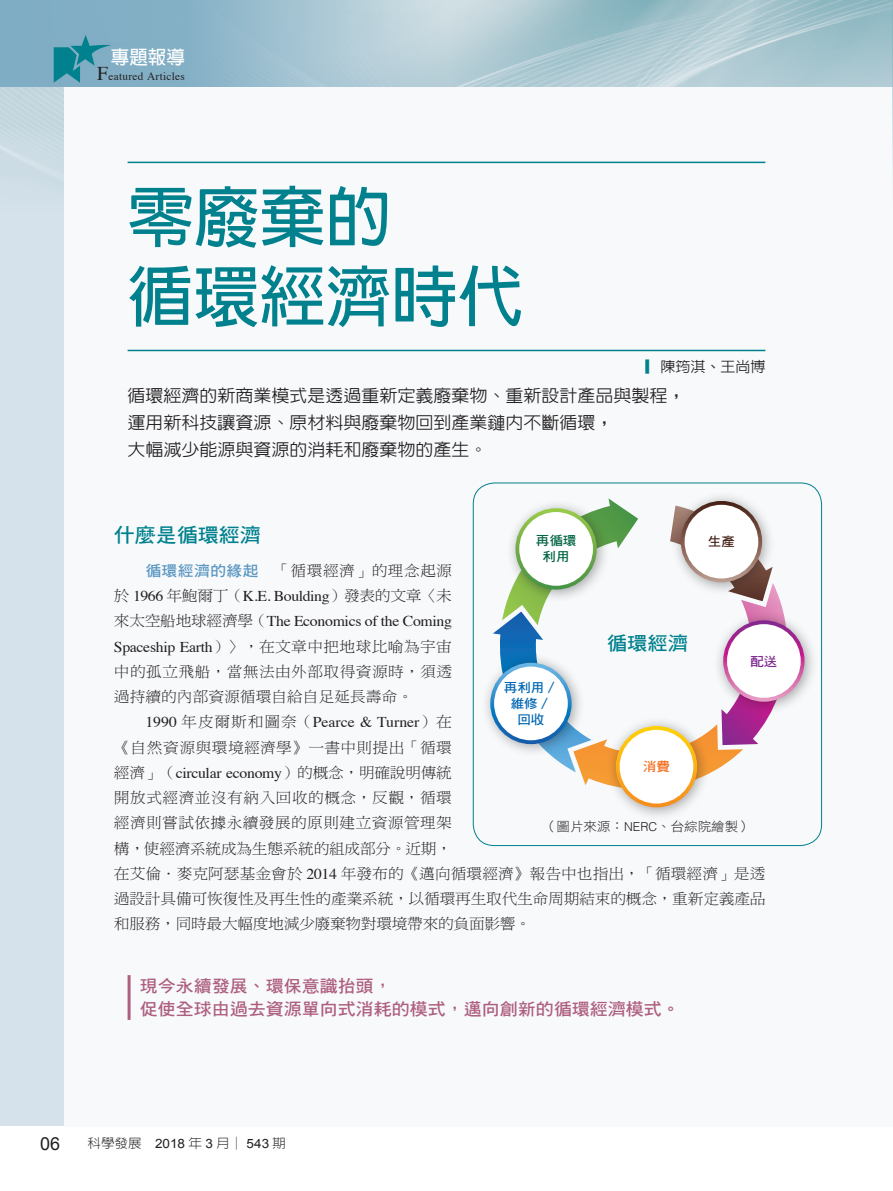
<style>
.page{position:relative;width:893px;height:1191px;background:#fff}
.page>*{position:absolute;margin:0;border:0;box-sizing:border-box;transform-origin:0 0}
.t1{font:700 66px/79.5px "AR New Hei B5";color:#00818d}
.t2{font:19.95px "DF Hei Std W7";color:#00818d;scale:1.05 1}
.t3{font:19.2px "DF Hei Std W7";color:#00818d;scale:1.05 1}
.t4{font:700 18.6px "AR New Hei B5";color:#fff}
.t5{font:18px "Arial";color:#231f20}
.t6{font:500 17.1px/27px "AR New Hei B5";color:#231f20;scale:1.05 1}
.t7{font:17.1px/22.5px "DF Hei Std W7";color:#ae5e7e;scale:1.05 1}
.t8{font:15px/25.2px "DF Ming Std W3";color:#231f20;text-align:justify;scale:1.05 1}
.t9{font:15px/25.2px "Times";letter-spacing:-.02em;color:#231f20;scale:1.05 1}
.t10{font:15px "Times";color:#231f20;scale:1.05 1}
.t11{font:15px "DF Ming Std W3";letter-spacing:.03em;color:#231f20;scale:1.05 1}
.t12{font:500 14.25px "AR New Hei B5";color:#231f20;scale:1.05 1}
.t13{font:12.9px "DF Hei Std W3";color:#231f20;scale:1.05 1}
.t14{font:300 12.9px "AR New Hei B5";color:#231f20;scale:1.05 1}
.t15{font:12.9px/16.2px "DF Hei Std W7";color:#0166b3;text-align:center;scale:1.05 1}
.t16{font:12.9px/16.2px "DF Hei Std W7";color:#026442;text-align:center;scale:1.05 1}
.t17{font:12.9px "DF Hei Std W7";color:#f36e21;scale:1.05 1}
.t18{font:12.9px "DF Hei Std W7";color:#802990;scale:1.05 1}
.t19{font:12.9px "DF Hei Std W7";color:#452014;scale:1.05 1}
.t20{font:11.25px "Times";letter-spacing:.025em;color:#231f20}
.s1{font-size:19.5px}
.s2{color:#00818d}
.s3{font-weight:700}
.s4{font-family:"DF Hei Std W7";color:#5996c1}
.s5{font-family:"DF Ming Std W3"}
.s6{font-family:"Times"}
.s7{font-family:"Helvetica";font-weight:300;font-size:12.3px}
.s8{font-family:"Arial";font-weight:400}
</style>
<div class="page">
<div style="left:0;top:0;width:893px;height:1126px;background:#d5e2eb"></div>
<img style="left:0;top:0;width:893px;height:168px">
<div style="left:64px;top:87px;width:829px;height:1039px;background:#f7f9fb"></div>
<svg style="left:0;top:0;width:591px;height:87px;background:#a1c1d0"></svg>
<svg style="left:54px;top:25px;width:84px;height:58px;background:#65a4b8"></svg>
<hr style="left:128px;top:162px;width:637px;height:1px;background:#00818d">
<hr style="left:128px;top:350px;width:637px;height:1px;background:#00818d">
<hr style="left:128px;top:975px;width:3px;height:45px;background:#ae5e7e">
<svg style="left:493px;top:500px;width:290px;height:285px"></svg>
<div style="left:505px;top:498px;width:106px;height:105px;background:#231f20;opacity:.4"></div>
<div style="left:517px;top:510px;width:78px;height:77px;background:#fff;border-radius:50%"></div>
<div style="left:515px;top:508px;width:82px;height:81px;border:4px solid #fff;border-radius:50%"></div>
<div style="left:480px;top:653px;width:106px;height:105px;background:#231f20;opacity:.4"></div>
<div style="left:492px;top:664px;width:78px;height:78px;background:#fff;border-radius:50%"></div>
<div style="left:490px;top:663px;width:82px;height:81px;border:4px solid #fff;border-radius:50%"></div>
<div style="left:606px;top:716px;width:105px;height:105px;background:#231f20;opacity:.4"></div>
<div style="left:618px;top:728px;width:77px;height:77px;background:#fff;border-radius:50%"></div>
<div style="left:616px;top:726px;width:81px;height:81px;border:4px solid #fff;border-radius:50%"></div>
<div style="left:713px;top:610px;width:105px;height:105px;background:#231f20;opacity:.4"></div>
<div style="left:725px;top:622px;width:78px;height:78px;background:#fff;border-radius:50%"></div>
<div style="left:723px;top:620px;width:81px;height:81px;border:4px solid #fff;border-radius:50%"></div>
<div style="left:671px;top:491px;width:105px;height:105px;background:#231f20;opacity:.4"></div>
<div style="left:683px;top:503px;width:77px;height:77px;background:#fff;border-radius:50%"></div>
<div style="left:681px;top:501px;width:81px;height:81px;border:4px solid #fff;border-radius:50%"></div>
<div style="left:473px;top:483px;width:349px;height:362px;border:1px solid #00818d;border-radius:21px"></div>
<p class="t4" style="left:111px;top:48px;width:76px">專題報導</p>
<p class="t20" style="left:97px;top:66px;width:89px"><span class="s1">F</span>eatured Articles</p>
<h1 class="t1" style="left:128px;top:177px;width:397px">零廢棄的<br>循環經濟時代</h1>
<p class="t12" style="left:645px;top:359px;width:116px"><span class="s2">▎</span>陳筠淇<span class="s3">、</span>王尚博</p>
<p class="t6" style="left:128px;top:382px;width:533px">循環經濟的新商業模式是透過重新定義廢棄物、重新設計產品與製程，運用新科技讓資源、原材料與廢棄物回到產業鏈內不斷循環，<br>大幅減少能源與資源的消耗和廢棄物的產生。</p>
<h2 class="t2" style="left:114px;top:524px;width:142px">什麼是循環經濟</h2>
<p class="t11" style="left:145px;top:562px;width:293px"><span class="s4">循環經濟的緣起</span> 「循環經濟」的理念起源</p>
<p class="t9" style="left:114px;top:582px;width:323px"><span class="s5">於</span> 1966 <span class="s5">年鮑爾丁（</span>K.E. Boulding<span class="s5">）發表的文章〈未來太空船地球經濟學（</span>The Economics of the Coming</p>
<p class="t8" style="left:114px;top:633px;width:324px"><span class="s6">Spaceship Earth</span>）〉，在文章中把地球比喻為宇宙中的孤立飛船，當無法由外部取得資源時，須透過持續的內部資源循環自給自足延長壽命。</p>
<p class="t10" style="left:145px;top:708px;width:293px">1990 <span class="s5">年皮爾斯和圖奈（</span>Pearce &amp; Turner<span class="s5">）在</span></p>
<p class="t8" style="left:114px;top:734px;width:622px;text-align:left">《自然資源與環境經濟學》一書中則提出「循環<br>經濟」（<span class="s6">circular economy</span>）的概念，明確說明傳統<br>開放式經濟並沒有納入回收的概念，反觀，循環<br>經濟則嘗試依據永續發展的原則建立資源管理架<br>構，使經濟系統成為生態系統的組成部分。近期，<br>在艾倫．麥克阿瑟基金會於 <span class="s6">2014</span> 年發布的《邁向循環經濟》報告中也指出，「循環經濟」是透過設計具備可恢復性及再生性的產業系統，以循環再生取代生命周期結束的概念，重新定義產品和服務，同時最大幅度地減少廢棄物對環境帶來的負面影響。</p>
<p class="t16" style="left:536px;top:532px;width:40px">再循環利用</p>
<p class="t19" style="left:708px;top:534px;width:27px">生產</p>
<p class="t3" style="left:607px;top:632px;width:79px">循環經濟</p>
<p class="t18" style="left:750px;top:654px;width:27px">配送</p>
<p class="t15" style="left:504px;top:678px;width:53px">再利用／維修／回收</p>
<p class="t17" style="left:643px;top:759px;width:27px">消費</p>
<p class="t13" style="left:543px;top:819px;width:200px">（圖片來源：<span class="s7">NERC</span>、台綜院繪製）</p>
<p class="t7" style="left:140px;top:974px;width:516px">現今永續發展、環保意識抬頭，<br>促使全球由過去資源單向式消耗的模式，邁向創新的循環經濟模式。</p>
<p class="t5" style="left:40px;top:1131px;width:22px">06</p>
<p class="t14" style="left:88px;top:1136px;width:190px">科學發展 <span class="s8">2018</span> 年 <span class="s8">3</span> 月│ <span class="s8">543</span> 期</p>
</div>
